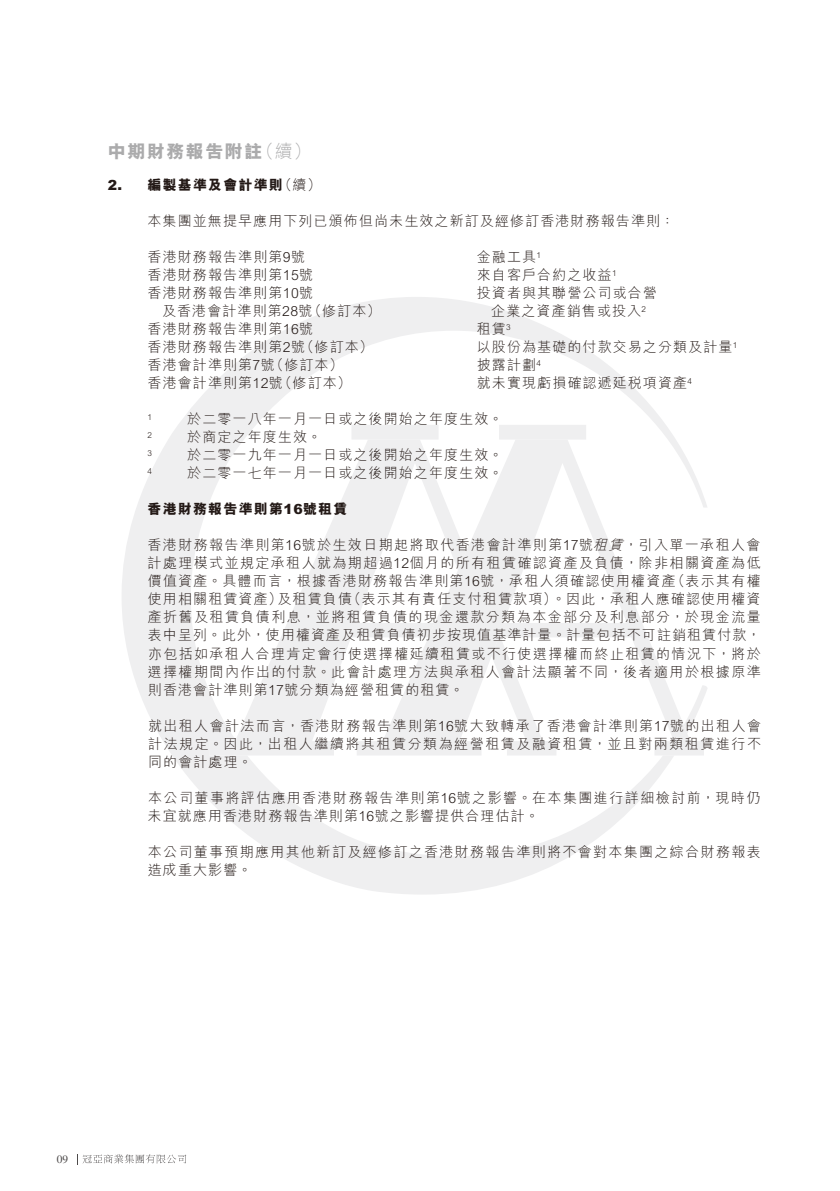
<style>
.page{position:relative;width:840px;height:1191px;background:#fff}
.page>*{position:absolute;margin:0;border:0;box-sizing:border-box;transform-origin:0 0}
.t1{font:800 18px "M Hei HK";letter-spacing:.085em;color:#ababac}
.t2{font:300 18px "M Hei HK";color:#ababac}
.t3{font:300 14px/18px "M Hei HK";letter-spacing:.08em;color:#231916}
.t4{font:300 14px/18px "M Hei HK";letter-spacing:.1em;color:#231916}
.t5{font:300 14px/18px "M Hei HK";letter-spacing:.105em;color:#231916}
.t6{font:800 14px "M Hei HK";letter-spacing:.085em;color:#231916}
.t7{font:900 14px "Arial MT Std";color:#231916}
.t8{font:11.4px "Times LT Std";color:#4d4a4a}
.t9{font:300 8.2px "Arial MT Std";color:#231916}
.s1{font-family:"Arial MT Std"}
.s2{font-family:"Arial MT Std";font-weight:900}
.s3{font-style:italic}
</style>
<div class="page">
<svg style="left:122px;top:297px;width:585px;height:597px"></svg>
<svg style="left:209px;top:439px;width:147px;height:316px"></svg>
<svg style="left:351px;top:425px;width:87px;height:14px"></svg>
<svg style="left:356px;top:439px;width:347px;height:316px"></svg>
<svg style="left:498px;top:425px;width:87px;height:14px"></svg>
<svg style="left:77px;top:1154px;width:109px;height:10px"></svg>
<p class="t2" style="left:256px;top:139px;width:57px">（續(</p>
<p class="t1" style="left:108px;top:139px;width:156px">中期財務報告附註</p>
<p class="t7" style="left:108px;top:176px;width:16px">2.</p>
<p class="t3" style="left:278px;top:176px;width:44px">（續(</p>
<p class="t6" style="left:147px;top:176px;width:137px">編製基準及會計準則</p>
<p class="t3" style="left:147px;top:212px;width:528px">本集團並無提早應用下列已頒佈但尚未生效之新訂及經修訂香港財務報告準則：</p>
<p class="t9" style="left:536px;top:250px;width:6px">1</p>
<p class="t3" style="left:147px;top:248px;width:159px">香港財務報告準則第 號<span class="s1">9</span></p>
<p class="t3" style="left:476px;top:248px;width:61px">金融工具</p>
<p class="t3" style="left:147px;top:266px;width:167px">香港財務報告準則第<span class="s1">15</span>號</p>
<p class="t3" style="left:476px;top:266px;width:136px">來自客戶合約之收益</p>
<p class="t9" style="left:611px;top:268px;width:6px">1</p>
<p class="t3" style="left:147px;top:284px;width:167px">香港財務報告準則第<span class="s1">10</span>號</p>
<p class="t3" style="left:476px;top:284px;width:182px">投資者與其聯營公司或合營</p>
<p class="t3" style="left:307px;top:302px;width:74px">（修訂本）</p>
<p class="t3" style="left:162px;top:302px;width:152px">及香港會計準則第<span class="s1">28</span>號</p>
<p class="t3" style="left:491px;top:302px;width:151px">企業之資產銷售或投入</p>
<p class="t9" style="left:641px;top:304px;width:6px">2</p>
<p class="t3" style="left:147px;top:320px;width:167px">香港財務報告準則第<span class="s1">16</span>號</p>
<p class="t3" style="left:476px;top:320px;width:31px">租賃</p>
<p class="t9" style="left:506px;top:322px;width:6px">3</p>
<p class="t3" style="left:300px;top:338px;width:74px">（修訂本）</p>
<p class="t3" style="left:147px;top:338px;width:159px">香港財務報告準則第 號<span class="s1">2</span></p>
<p class="t3" style="left:476px;top:338px;width:257px">以股份為基礎的付款交易之分類及計量</p>
<p class="t9" style="left:732px;top:340px;width:6px">1</p>
<p class="t3" style="left:270px;top:356px;width:74px">（修訂本）</p>
<p class="t3" style="left:147px;top:356px;width:129px">香港會計準則第 號<span class="s1">7</span></p>
<p class="t3" style="left:476px;top:356px;width:61px">披露計劃</p>
<p class="t9" style="left:536px;top:358px;width:6px">4</p>
<p class="t3" style="left:278px;top:374px;width:74px">（修訂本）</p>
<p class="t3" style="left:147px;top:374px;width:137px">香港會計準則第<span class="s1">12</span>號</p>
<p class="t3" style="left:476px;top:374px;width:212px">就未實現虧損確認遞延稅項資產</p>
<p class="t9" style="left:687px;top:376px;width:6px">4</p>
<p class="t9" style="left:147px;top:412px;width:6px">1</p>
<p class="t3" style="left:187px;top:410px;width:317px">於二零一八年一月一日或之後開始之年度生效。</p>
<p class="t9" style="left:147px;top:430px;width:6px">2</p>
<p class="t3" style="left:187px;top:428px;width:136px">於商定之年度生效。</p>
<p class="t9" style="left:147px;top:448px;width:6px">3</p>
<p class="t3" style="left:187px;top:446px;width:317px">於二零一九年一月一日或之後開始之年度生效。</p>
<p class="t9" style="left:147px;top:466px;width:6px">4</p>
<p class="t3" style="left:187px;top:464px;width:317px">於二零一七年一月一日或之後開始之年度生效。</p>
<p class="t6" style="left:147px;top:500px;width:201px">香港財務報告準則第<span class="s2">16</span>號租賃</p>
<p class="t4" style="left:147px;top:536px;width:481px">香港財務報告準則第<span class="s1">16</span>號於生效日期起將取代香港會計準則第<span class="s1">17</span>號<span class="s3">租賃</span></p>
<p class="t4" style="left:147px;top:554px;width:614px">計處理模式並規定承租人就為期超過<span class="s1">12</span>個月的所有租賃確認資產及負債，除非相關資產為低</p>
<p class="t3" style="left:671px;top:572px;width:91px">（表示其有權</p>
<p class="t4" style="left:624px;top:536px;width:138px">，引入單一承租人會</p>
<p class="t3" style="left:347px;top:572px;width:414px;text-indent:-199px">價值資產。具體而言，根據香港財務報告準則第<span class="s1">16</span>號，承租人須確認使用權資產<br>（表示其有責任支付租賃款項）。因此，承租人應確認使用權資</p>
<p class="t4" style="left:148px;top:590px;width:614px">使用相關租賃資產）<br>產折舊及租賃負債利息，並將租賃負債的現金還款分類為本金部分及利息部分，於現金流量表中呈列。此外，使用權資產及租賃負債初步按現值基準計量。計量包括不可註銷租賃付款，亦包括如承租人合理肯定會行使選擇權延續租賃或不行使選擇權而終止租賃的情況下，將於選擇權期間內作出的付款。此會計處理方法與承租人會計法顯著不同，後者適用於根據原準則香港會計準則第<span class="s1">17</span>號分類為經營租賃的租賃。</p>
<p class="t3" style="left:148px;top:716px;width:614px;text-align:justify">就出租人會計法而言，香港財務報告準則第<span class="s1">16</span>號大致轉承了香港會計準則第<span class="s1">17</span>號的出租人會計法規定。因此，出租人繼續將其租賃分類為經營租賃及融資租賃，並且對兩類租賃進行不同的會計處理。</p>
<p class="t5" style="left:147px;top:788px;width:614px">本公司董事將評估應用香港財務報告準則第<span class="s1">16</span>號之影響。在本集團進行詳細檢討前，現時仍未宜就應用香港財務報告準則第<span class="s1">16</span>號之影響提供合理估計。</p>
<p class="t3" style="left:148px;top:842px;width:614px">本公司董事預期應用其他新訂及經修訂之香港財務報告準則將不會對本集團之綜合財務報表造成重大影響。</p>
<p class="t3" style="left:277px;top:590px;width:76px">及租賃負債</p>
<p class="t8" style="left:57px;top:1152px;width:13px">09</p>
</div>
